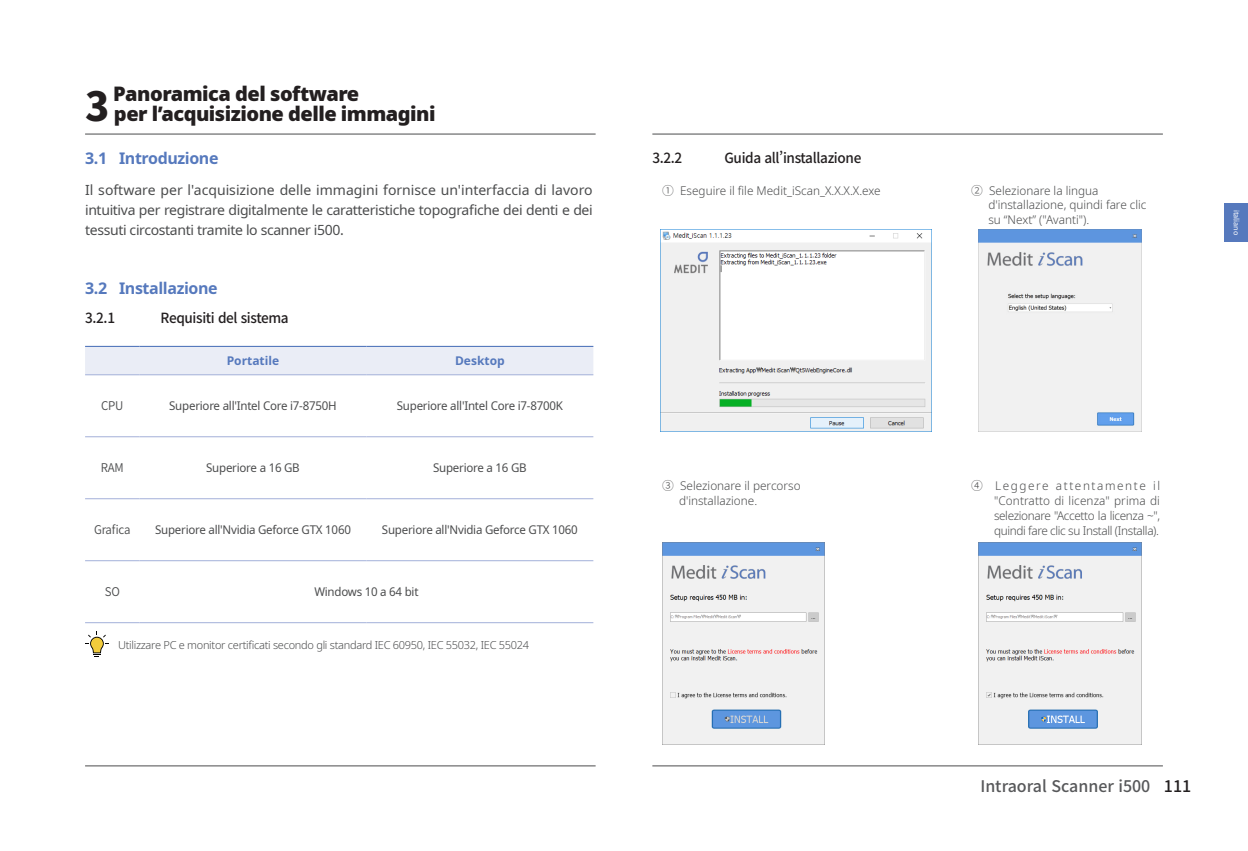
<style>
.page{position:relative;width:1248px;height:851px;background:#fff}
.page>*{position:absolute;margin:0;border:0;box-sizing:border-box;transform-origin:0 0}
.t1{font:900 20px "Noto Sans";letter-spacing:-.025em;color:#231f20}
.t2{font:700 16px "Noto Sans";letter-spacing:-.025em;color:#5679bd}
.t3{font:500 16px "Noto Sans CJ Kkr";color:#57585a}
.t4{font:14px/20px "Noto Sans";letter-spacing:-.025em;color:#4b4c4d;text-align:justify}
.t5{font:500 14px "Noto Sans CJ Kkr";letter-spacing:-.025em;color:#231f20}
.t6{font:300 12px/14.8px "Noto Sans";color:#4b4c4d}
.t7{font:12px "Noto Sans";letter-spacing:-.02em;color:#4b4c4d;scale:.96 1}
.t8{font:700 12px "Noto Sans";color:#5679bd}
.t9{font:600 12px "Noto Sans CJ Kkr";letter-spacing:-.02em;color:#4b4c4d;scale:.96 1}
.t10{font:300 11px "Noto Sans";letter-spacing:-.025em;color:#4b4c4d}
.t11{font:7.2px "Noto Sans CJ Kkr";color:#fff}
.s1{font-family:"Noto Sans CJ Kkr";font-size:40px}
.s2{font-family:"Noto Sans CJ Kkr"}
.s3{color:#231f20}
</style>
<div class="page">
<hr style="left:85px;top:134px;width:510px;height:1px;background:#4b4c4d">
<hr style="left:85px;top:765px;width:510px;height:1px;background:#4b4c4d">
<hr style="left:652px;top:134px;width:510px;height:1px;background:#4b4c4d">
<hr style="left:652px;top:765px;width:510px;height:1px;background:#4b4c4d">
<img style="left:660px;top:229px;width:271px;height:202px">
<img style="left:662px;top:542px;width:162px;height:202px">
<img style="left:978px;top:542px;width:162px;height:202px">
<img style="left:978px;top:229px;width:163px;height:202px">
<div style="left:85px;top:347px;width:508px;height:27px;background:#eaedf6"></div>
<hr style="left:85px;top:346px;width:54px;height:1px;background:#5679bd">
<hr style="left:139px;top:346px;width:227px;height:1px;background:#5679bd">
<hr style="left:366px;top:346px;width:227px;height:1px;background:#5679bd">
<hr style="left:85px;top:374px;width:54px;height:1px;background:#a3b0d9">
<hr style="left:139px;top:374px;width:227px;height:1px;background:#a3b0d9">
<hr style="left:366px;top:374px;width:227px;height:1px;background:#a3b0d9">
<hr style="left:85px;top:436px;width:54px;height:1px;background:#a3b0d9">
<hr style="left:139px;top:436px;width:227px;height:1px;background:#a3b0d9">
<hr style="left:366px;top:436px;width:227px;height:1px;background:#a3b0d9">
<hr style="left:85px;top:498px;width:54px;height:1px;background:#a3b0d9">
<hr style="left:139px;top:498px;width:227px;height:1px;background:#a3b0d9">
<hr style="left:366px;top:498px;width:227px;height:1px;background:#a3b0d9">
<hr style="left:85px;top:560px;width:54px;height:1px;background:#a3b0d9">
<hr style="left:139px;top:560px;width:227px;height:1px;background:#a3b0d9">
<hr style="left:366px;top:560px;width:227px;height:1px;background:#a3b0d9">
<hr style="left:85px;top:622px;width:54px;height:1px;background:#a3b0d9">
<hr style="left:139px;top:622px;width:227px;height:1px;background:#a3b0d9">
<hr style="left:366px;top:622px;width:227px;height:1px;background:#a3b0d9">
<svg style="left:85px;top:631px;width:24px;height:26px"></svg>
<div style="left:1224px;top:203px;width:23px;height:39px;background:#5679bd"></div>
<p class="t1" style="left:113px;top:78px;width:248px">Panoramica del software</p>
<p class="t1" style="left:85px;top:98px;width:352px"><span class="s1">3</span> per l’acquisizione delle immagini</p>
<p class="t2" style="left:85px;top:147px;width:135px">3.1 Introduzione</p>
<p class="t5" style="left:652px;top:150px;width:31px">3.2.2</p>
<p class="t5" style="left:724px;top:150px;width:138px">Guida all’installazione</p>
<p class="t4" style="left:85px;top:180px;width:509px">Il software per l'acquisizione delle immagini fornisce un'interfaccia di lavoro intuitiva per registrare digitalmente le caratteristiche topografiche dei denti e dei tessuti circostanti tramite lo scanner i500.</p>
<p class="t6" style="left:662px;top:183px;width:220px"><span class="s2">①</span> Eseguire il file Medit_iScan_X.X.X.X.exe</p>
<p class="t2" style="left:85px;top:276px;width:134px">3.2 Installazione</p>
<p class="t5" style="left:85px;top:310px;width:31px">3.2.1</p>
<p class="t5" style="left:161px;top:310px;width:130px">Requisiti del sistema</p>
<p class="t8" style="left:227px;top:352px;width:54px">Portatile</p>
<p class="t8" style="left:455px;top:352px;width:51px">Desktop</p>
<p class="t9" style="left:101px;top:399px;width:25px">CPU</p>
<p class="t7" style="left:169px;top:397px;width:176px">Superiore all'Intel Core i7-8750H</p>
<p class="t7" style="left:397px;top:397px;width:174px">Superiore all'Intel Core i7-8700K</p>
<p class="t9" style="left:101px;top:461px;width:25px">RAM</p>
<p class="t7" style="left:206px;top:459px;width:99px">Superiore a 16 GB</p>
<p class="t7" style="left:433px;top:459px;width:99px">Superiore a 16 GB</p>
<p class="t9" style="left:94px;top:523px;width:39px">Grafica</p>
<p class="t7" style="left:155px;top:521px;width:205px">Superiore all'Nvidia Geforce GTX 1060</p>
<p class="t7" style="left:382px;top:521px;width:205px">Superiore all'Nvidia Geforce GTX 1060</p>
<p class="t9" style="left:105px;top:585px;width:17px">SO</p>
<p class="t7" style="left:314px;top:583px;width:110px">Windows 10 a 64 bit</p>
<p class="t10" style="left:118px;top:637px;width:412px">Utilizzare PC e monitor certificati secondo gli standard IEC 60950, IEC 55032, IEC 55024</p>
<p class="t6" style="left:679px;top:479px;width:123px;text-indent:-17px"><span class="s2">③</span> Selezionare il percorso d'installazione.</p>
<p class="t6" style="left:988px;top:183px;width:160px;text-indent:-17px"><span class="s2">②</span> Selezionare la lingua d'installazione, quindi fare clic su “Next” ("Avanti").</p>
<p class="t11" style="left:1240px;top:209px;width:27px;rotate:90deg">italiano</p>
<p class="t6" style="left:993px;top:478px;width:168px;text-align:justify;text-indent:-23px"><span class="s2">④</span> Leggere attentamente il "Contratto di licenza" prima di selezionare "Accetto la licenza ~", quindi fare clic su Install (Installa).</p>
<h2 class="t3" style="left:980px;top:777px;width:212px">Intraoral Scanner i500 <span class="s3">111</span></h2>
</div>
